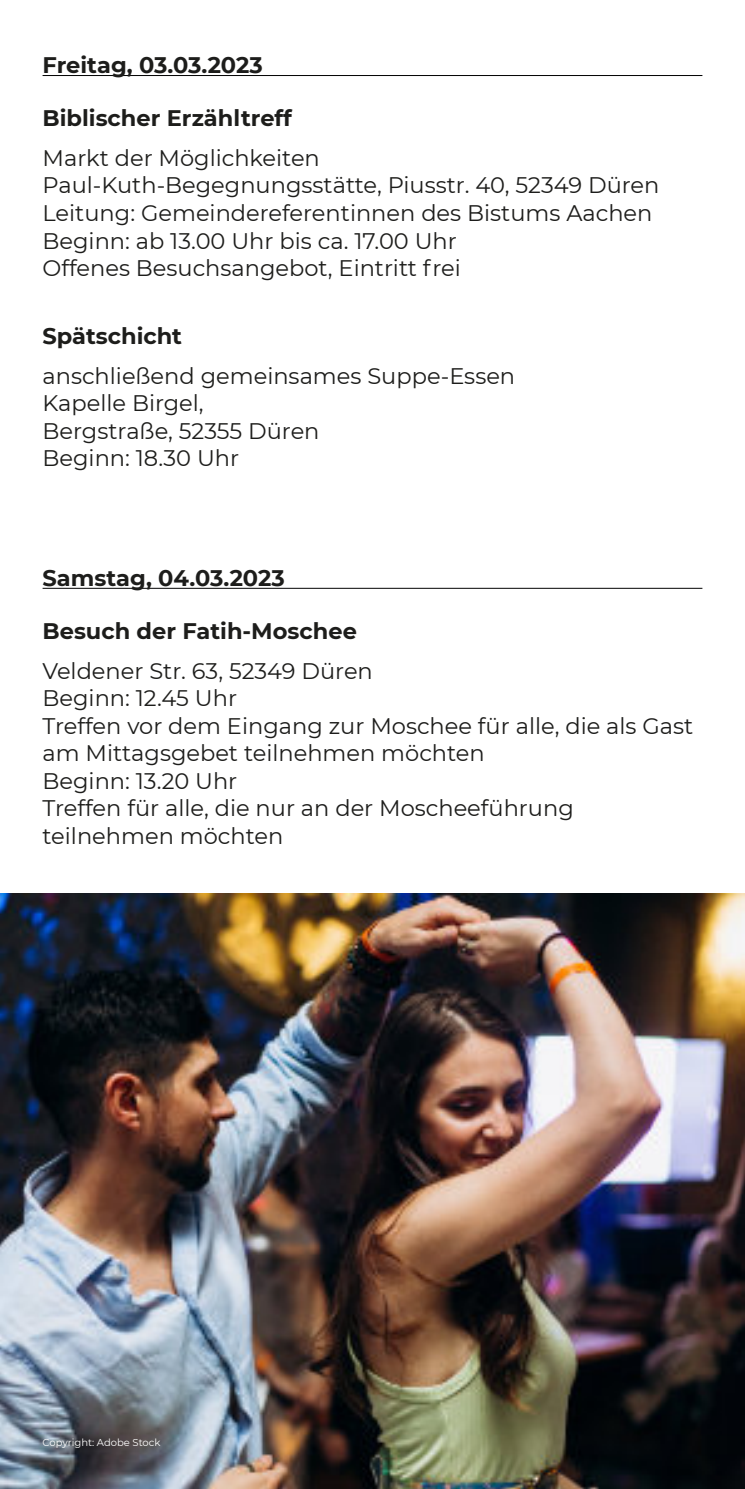
<style>
.page{position:relative;width:745px;height:1489px;background:#fff}
.page>*{position:absolute;margin:0;border:0;box-sizing:border-box;transform-origin:0 0}
.t1{font:22.5px/27.5px "Montserrat";color:#1d1d1b}
.t2{font:700 22.5px "Montserrat";color:#1d1d1b}
.t3{font:10px "Montserrat";color:#fff}
</style>
<div class="page">
<hr style="left:43px;top:75px;width:659px;height:1px;background:#000">
<hr style="left:43px;top:588px;width:659px;height:1px;background:#000">
<img style="left:0;top:893px;width:744px;height:595px">
<p class="t2" style="left:43px;top:52px;width:221px">Freitag, 03.03.2023</p>
<p class="t2" style="left:43px;top:104px;width:251px">Biblischer Erzähltreff</p>
<p class="t1" style="left:43px;top:144px;width:618px">Markt der Möglichkeiten Paul-Kuth-Begegnungsstätte, Piusstr. 40, 52349 Düren Leitung: Gemeindereferentinnen des Bistums Aachen Beginn: ab 13.00 Uhr bis ca. 17.00 Uhr<br>Offenes Besuchsangebot, Eintritt frei</p>
<p class="t2" style="left:43px;top:322px;width:141px">Spätschicht</p>
<p class="t1" style="left:43px;top:362px;width:474px">anschließend gemeinsames Suppe-Essen<br>Kapelle Birgel,<br>Bergstraße, 52355 Düren<br>Beginn: 18.30 Uhr</p>
<p class="t2" style="left:43px;top:564px;width:243px">Samstag, 04.03.2023</p>
<p class="t2" style="left:43px;top:617px;width:315px">Besuch der Fatih-Moschee</p>
<p class="t1" style="left:43px;top:657px;width:652px">Veldener Str. 63, 52349 Düren<br>Beginn: 12.45 Uhr<br>Treffen vor dem Eingang zur Moschee für alle, die als Gast am Mittagsgebet teilnehmen möchten<br>Beginn: 13.20 Uhr<br>Treffen für alle, die nur an der Moscheeführung teilnehmen möchten</p>
<p class="t3" style="left:43px;top:1436px;width:119px">Copyright: Adobe Stock</p>
</div>
